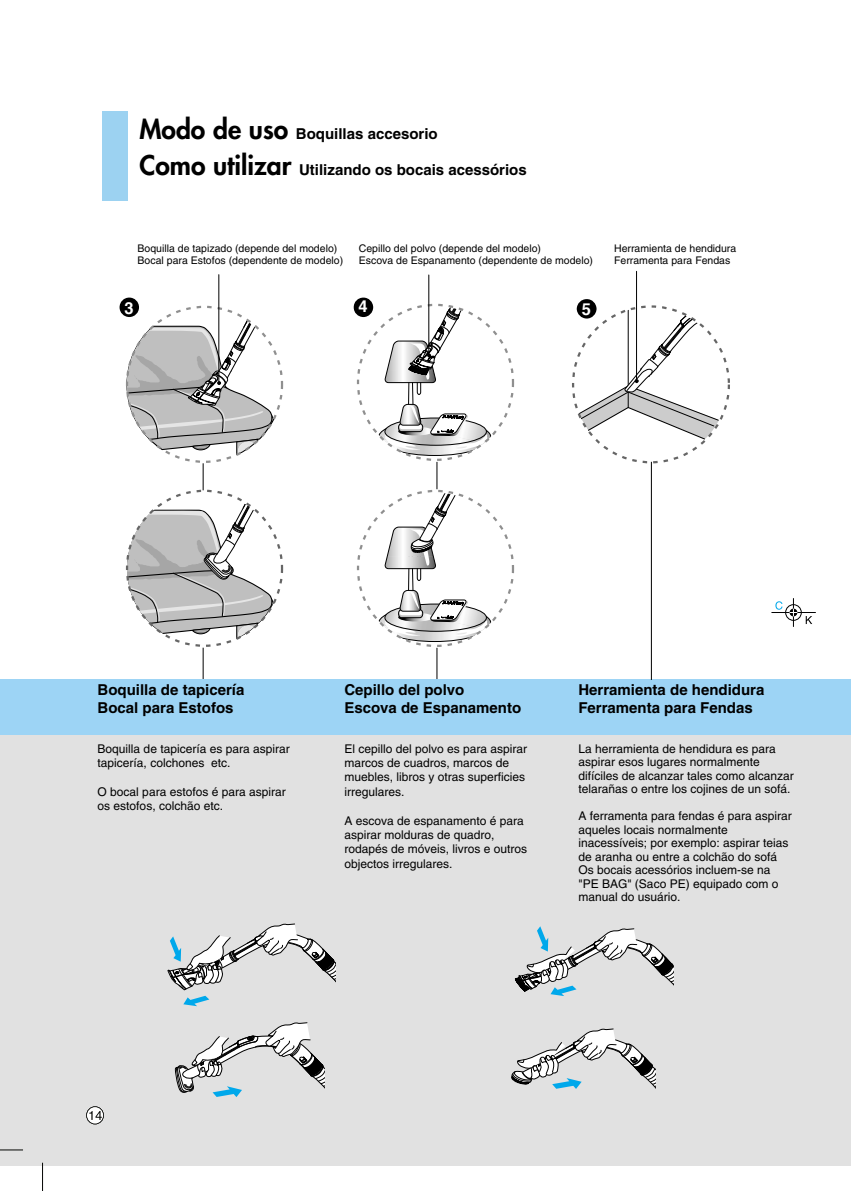
<style>
.page{position:relative;width:851px;height:1191px;background:#fff}
.page>*{position:absolute;margin:0;border:0;box-sizing:border-box;transform-origin:0 0}
.t1{font:700 16.5px "Helvetica";color:#fff}
.t2{font:700 15px/18px "Helvetica";color:#000}
.t3{font:12px/13.5px "Helvetica";color:#000}
.t4{font:10.5px/12.6px "Helvetica";color:#000}
.s1{font-family:"Futura";font-weight:800;font-size:26.4px}
</style>
<div class="page">
<div style="left:785px;top:604px;width:16px;height:16px;border:1px solid #000;border-radius:50%"></div>
<hr style="left:771px;top:612px;width:44px;height:1px;background:#000">
<svg style="left:789px;top:598px;width:8px;height:28px"></svg>
<svg style="left:775px;top:601px;width:7px;height:8px"></svg>
<svg style="left:805px;top:616px;width:7px;height:8px"></svg>
<div style="left:119px;top:297px;width:20px;height:20px;background:#000;border-radius:50%"></div>
<div style="left:353px;top:297px;width:20px;height:20px;background:#000;border-radius:50%"></div>
<hr style="left:203px;top:647px;width:1px;height:33px;background:#000">
<div style="left:0;top:735px;width:850px;height:430px;background:#e1e1e1"></div>
<div style="left:0;top:679px;width:850px;height:56px;background:#9dd4f5"></div>
<hr style="left:436px;top:648px;width:1px;height:31px;background:#000">
<hr style="left:651px;top:462px;width:1px;height:218px;background:#000">
<hr style="left:636px;top:271px;width:1px;height:109px;background:#000">
<hr style="left:218px;top:275px;width:1px;height:106px;background:#000">
<svg style="left:126px;top:308px;width:155px;height:148px"></svg>
<svg style="left:127px;top:463px;width:154px;height:176px"></svg>
<svg style="left:378px;top:462px;width:133px;height:180px"></svg>
<svg style="left:577px;top:300px;width:153px;height:140px"></svg>
<svg style="left:378px;top:306px;width:134px;height:150px"></svg>
<hr style="left:428px;top:275px;width:1px;height:80px;background:#000">
<svg style="left:167px;top:923px;width:169px;height:83px"></svg>
<svg style="left:175px;top:1022px;width:150px;height:75px"></svg>
<svg style="left:511px;top:1028px;width:144px;height:61px"></svg>
<svg style="left:515px;top:926px;width:158px;height:70px"></svg>
<div style="left:103px;top:111px;width:25px;height:89px;background:#9cd2f1"></div>
<svg style="left:0;top:1149px;width:23px;height:1px"></svg>
<svg style="left:42px;top:1162px;width:1px;height:29px"></svg>
<div style="left:87px;top:1106px;width:16px;height:18px;background:#fff;border-radius:50%"></div>
<div style="left:86px;top:1106px;width:18px;height:18px;border:2px solid #040503;border-radius:50%"></div>
<svg style="left:89px;top:1111px;width:13px;height:9px"></svg>
<p class="t2" style="left:139px;top:126px;width:300px"><span class="s1">Modo de uso</span> Boquillas accesorio</p>
<p class="t2" style="left:139px;top:162px;width:389px"><span class="s1">Como utilizar</span> Utilizando os bocais acessórios</p>
<p class="t4" style="left:138px;top:242px;width:207px">Boquilla de tapizado (depende del modelo)<br>Bocal para Estofos (dependente de modelo)</p>
<p class="t4" style="left:359px;top:242px;width:235px">Cepillo del polvo (depende del modelo)<br>Escova de Espanamento (dependente de modelo)</p>
<p class="t4" style="left:614px;top:242px;width:123px">Herramienta de hendidura<br>Ferramenta para Fendas</p>
<h1 class="t1" style="left:124px;top:297px;width:11px">3</h1>
<h1 class="t1" style="left:358px;top:295px;width:11px">4</h1>
<h1 class="t1" style="left:581px;top:298px;width:11px">5</h1>
<p class="t2" style="left:98px;top:682px;width:148px">Boquilla de tapicería<br>Bocal para Estofos</p>
<p class="t2" style="left:344px;top:682px;width:178px">Cepillo del polvo<br>Escova de Espanamento</p>
<p class="t2" style="left:578px;top:682px;width:187px">Herramienta de hendidura<br>Ferramenta para Fendas</p>
<p class="t3" style="left:98px;top:742px;width:194px;line-height:14.4px">Boquilla de tapicería es para aspirar tapicería, colchones etc.</p>
<p class="t3" style="left:98px;top:785px;width:190px;line-height:14.4px">O bocal para estofos é para aspirar os estofos, colchão etc.</p>
<p class="t3" style="left:344px;top:742px;width:184px;line-height:14.4px">El cepillo del polvo es para aspirar marcos de cuadros, marcos de muebles, libros y otras superficies irregulares.</p>
<p class="t3" style="left:344px;top:814px;width:184px;line-height:14.4px">A escova de espanamento é para aspirar molduras de quadro, rodapés de móveis, livros e outros objectos irregulares.</p>
<p class="t3" style="left:578px;top:742px;width:217px">La herramienta de hendidura es para aspirar esos lugares normalmente difíciles de alcanzar tales como alcanzar telarañas o entre los cojines de un sofá.</p>
<p class="t3" style="left:578px;top:810px;width:215px">A ferramenta para fendas é para aspirar aqueles locais normalmente inacessíveis; por exemplo: aspirar teias de aranha ou entre a colchão do sofá<br>Os bocais acessórios incluem-se na "PE BAG" (Saco PE) equipado com o manual do usuário.</p>
</div>
